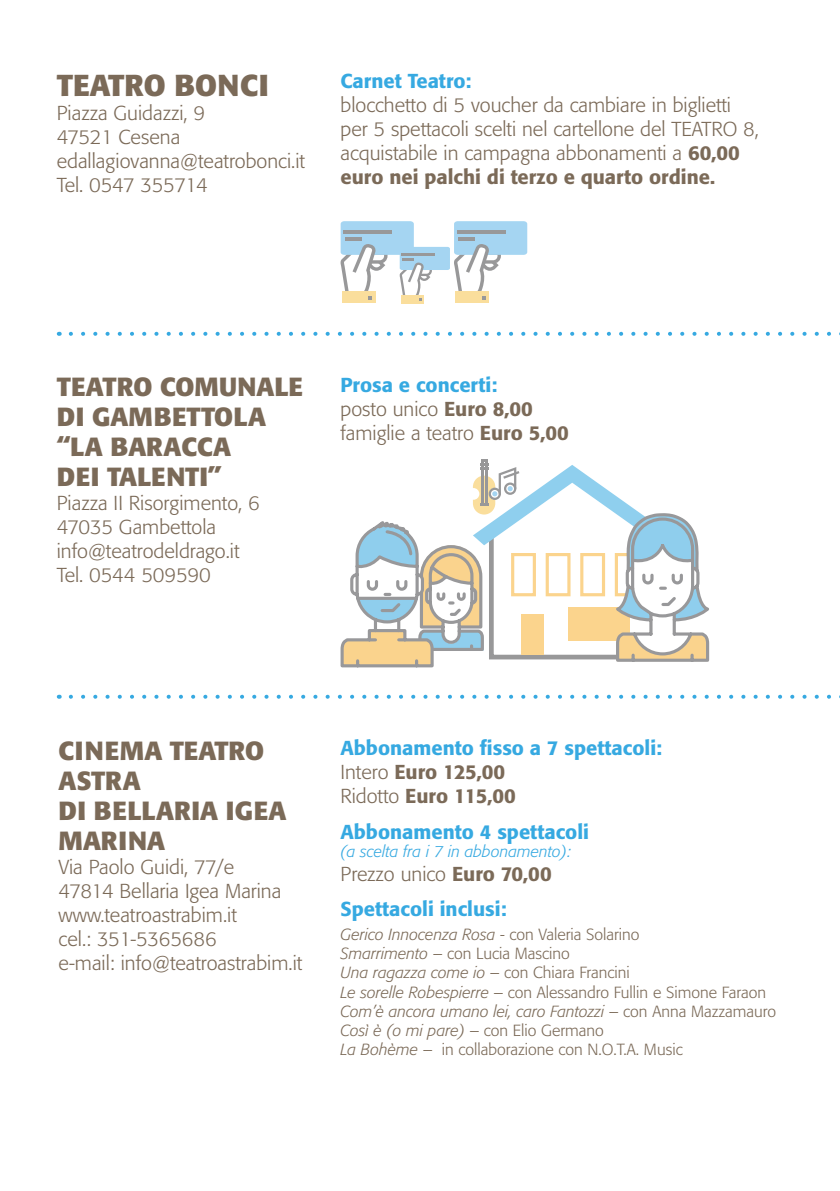
<style>
.page{position:relative;width:840px;height:1191px;background:#fff}
.page>*{position:absolute;margin:0;border:0;box-sizing:border-box;transform-origin:0 0}
.t1{font:700 30px "Formata";color:#7b6a58}
.t2{font:700 26px/30px "Formata";color:#7b6a58}
.t3{font:300 20px/24px "Formata";color:#7b6a58}
.t4{font:500 20px/24px "Formata";color:#36a9e1}
.t5{font:300 16px/19.2px "Formata";color:#7b6a58}
.t6{font:italic 300 16px "Formata";color:#36a9e1}
.s1{font-weight:500}
.s2{font-weight:500;color:#36a9e1}
.s3{font-weight:300;color:#7b6a58}
.s4{color:#7b6a58}
.s5{font-style:italic}
</style>
<div class="page">
<hr style="left:0;top:0;width:1px;height:506px;background:#36a9e1">
<svg style="left:71px;top:332px;width:769px;height:4px"></svg>
<svg style="left:71px;top:694px;width:769px;height:4px"></svg>
<div style="left:342px;top:291px;width:33px;height:12px;background:#fade9c"></div>
<div style="left:399px;top:247px;width:50px;height:23px;background:#a5d5f2;border-radius:2px"></div>
<hr style="left:401px;top:253px;width:33px;height:2px;background:#474749">
<div style="left:400px;top:295px;width:23px;height:8px;background:#fade9c"></div>
<svg style="left:340px;top:221px;width:91px;height:81px"></svg>
<div style="left:455px;top:291px;width:33px;height:12px;background:#fade9c"></div>
<svg style="left:454px;top:221px;width:73px;height:81px"></svg>
<svg style="left:340px;top:459px;width:370px;height:209px"></svg>
<h1 class="t1" style="left:57px;top:66px;width:213px">TEATRO BONCI</h1>
<p class="t3" style="left:57px;top:101px;width:249px">Piazza Guidazzi, 9<br>47521 Cesena edallagiovanna@teatrobonci.it<br>Tel. 0547 355714</p>
<p class="t4" style="left:340px;top:69px;width:132px">Carnet Teatro:</p>
<p class="t3" style="left:340px;top:93px;width:420px">blocchetto di 5 voucher da cambiare in biglietti per 5 spettacoli scelti nel cartellone del TEATRO 8, acquistabile in campagna abbonamenti a <span class="s1">60,00 euro nei palchi di terzo e quarto ordine.</span></p>
<h2 class="t2" style="left:57px;top:371px;width:247px">TEATRO COMUNALE<br>DI GAMBETTOLA “LA BARACCA<br>DEI TALENTI”</h2>
<p class="t3" style="left:57px;top:491px;width:204px">Piazza II Risorgimento, 6<br>47035 Gambettola info@teatrodeldrago.it<br>Tel. 0544 509590</p>
<p class="t3" style="left:340px;top:373px;width:229px"><span class="s2">Prosa e concerti:<br></span>posto unico <span class="s1">Euro 8,00 </span>famiglie a teatro <span class="s1">Euro 5,00</span></p>
<h2 class="t2" style="left:59px;top:735px;width:229px">CINEMA TEATRO<br>ASTRA<br>DI BELLARIA IGEA<br>MARINA</h2>
<p class="t3" style="left:59px;top:855px;width:245px">Via Paolo Guidi, 77/e<br>47814 Bellaria Igea Marina www.teatroastrabim.it<br>cel.: 351-5365686<br>e-mail: info@teatroastrabim.it</p>
<p class="t4" style="left:340px;top:736px;width:323px">Abbonamento fisso a 7 spettacoli:<br><span class="s3">Intero</span> <span class="s4">Euro 125,00<br></span><span class="s3">Ridotto</span> <span class="s4">Euro 115,00</span></p>
<p class="t4" style="left:340px;top:819px;width:250px">Abbonamento 4 spettacoli</p>
<p class="t6" style="left:340px;top:841px;width:232px">(a scelta fra i 7 in abbonamento):</p>
<p class="t4" style="left:340px;top:855px;width:212px;line-height:35.4px"><span class="s3">Prezzo unico</span> <span class="s4">Euro 70,00<br></span>Spettacoli inclusi:</p>
<p class="t5" style="left:340px;top:925px;width:437px"><span class="s5">Gerico Innocenza Rosa</span> - con Valeria Solarino<br><span class="s5">Smarrimento</span> – con Lucia Mascino<br><span class="s5">Una ragazza come io</span> – con Chiara Francini<br><span class="s5">Le sorelle Robespierre</span> – con Alessandro Fullin e Simone Faraon <span class="s5">Com’è ancora umano lei, caro Fantozzi</span> – con Anna Mazzamauro <span class="s5">Così è (o mi pare)</span> – con Elio Germano<br><span class="s5">La Bohème</span> – in collaborazione con N.O.T.A. Music</p>
</div>
